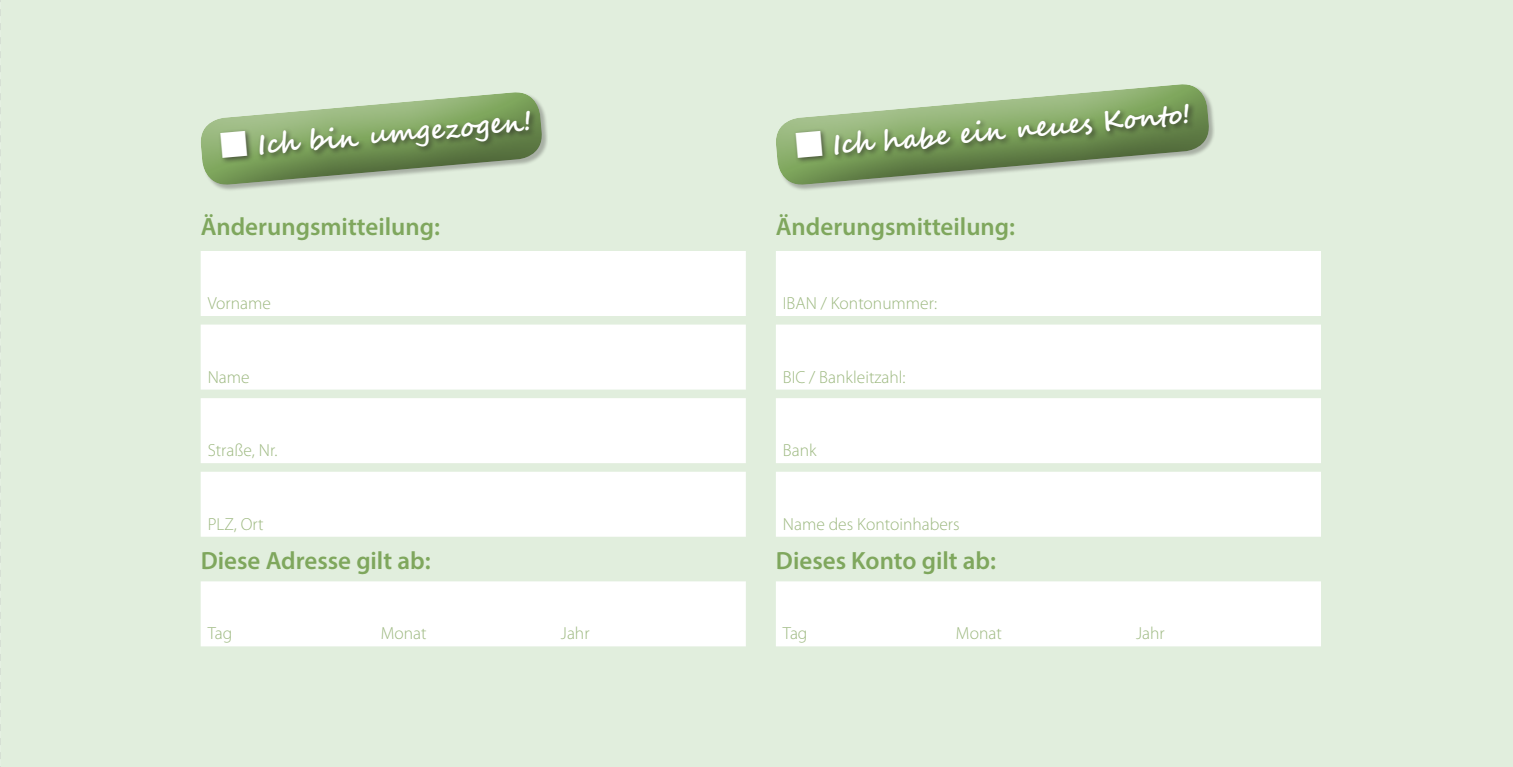
<style>
.page{position:relative;width:1513px;height:767px;background:#fff}
.page>*{position:absolute;margin:0;border:0;box-sizing:border-box;transform-origin:0 0}
.t1{font:700 27.5px "Segoe Script";color:#fff}
.t2{font:600 25px "Myriad Pro";color:#7fa75d}
.t3{font:300 17.5px "Myriad Pro";color:#9cb87f}
</style>
<div class="page">
<div style="left:0;top:0;width:1512px;height:767px;background:#e1eedd"></div>
<div style="left:201px;top:251px;width:544px;height:65px;background:#fff"></div>
<div style="left:201px;top:324px;width:544px;height:65px;background:#fff"></div>
<div style="left:201px;top:398px;width:544px;height:65px;background:#fff"></div>
<div style="left:201px;top:472px;width:544px;height:65px;background:#fff"></div>
<div style="left:201px;top:581px;width:544px;height:65px;background:#fff"></div>
<div style="left:775px;top:251px;width:545px;height:65px;background:#fff"></div>
<div style="left:775px;top:324px;width:545px;height:65px;background:#fff"></div>
<div style="left:775px;top:398px;width:545px;height:65px;background:#fff"></div>
<div style="left:775px;top:472px;width:545px;height:65px;background:#fff"></div>
<div style="left:775px;top:581px;width:545px;height:65px;background:#fff"></div>
<div style="left:201px;top:93px;width:347px;height:98px;background:#231f20;opacity:.3"></div>
<svg style="left:196px;top:87px;width:352px;height:100px;background:#bdcfb1"></svg>
<div style="left:218px;top:109px;width:318px;height:56px;background:#231f20;opacity:.6"></div>
<div style="left:776px;top:85px;width:439px;height:106px;background:#231f20;opacity:.3"></div>
<svg style="left:771px;top:79px;width:439px;height:108px;background:#c1d3b6"></svg>
<div style="left:793px;top:101px;width:402px;height:63px;background:#231f20;opacity:.6"></div>
<h1 class="t1" style="left:219px;top:126px;width:314px;rotate:-5deg">■ Ich bin umgezogen!</h1>
<h1 class="t1" style="left:793px;top:126px;width:398px;rotate:-5deg">■ Ich habe ein neues Konto!</h1>
<h2 class="t2" style="left:201px;top:211px;width:241px">Änderungsmitteilung:</h2>
<h2 class="t2" style="left:775px;top:211px;width:241px">Änderungsmitteilung:</h2>
<p class="t3" style="left:208px;top:292px;width:65px">Vorname</p>
<p class="t3" style="left:783px;top:292px;width:156px">IBAN / Kontonummer:</p>
<p class="t3" style="left:208px;top:366px;width:43px">Name</p>
<p class="t3" style="left:783px;top:366px;width:124px">BIC / Bankleitzahl:</p>
<p class="t3" style="left:208px;top:440px;width:71px">Straße, Nr.</p>
<p class="t3" style="left:783px;top:440px;width:35px">Bank</p>
<p class="t3" style="left:208px;top:513px;width:57px">PLZ, Ort</p>
<h2 class="t2" style="left:201px;top:545px;width:231px">Diese Adresse gilt ab:</h2>
<p class="t3" style="left:783px;top:513px;width:178px">Name des Kontoinhabers</p>
<h2 class="t2" style="left:775px;top:545px;width:222px">Dieses Konto gilt ab:</h2>
<p class="t3" style="left:208px;top:623px;width:26px">Tag</p>
<p class="t3" style="left:381px;top:623px;width:47px">Monat</p>
<p class="t3" style="left:561px;top:623px;width:30px">Jahr</p>
<p class="t3" style="left:783px;top:623px;width:26px">Tag</p>
<p class="t3" style="left:955px;top:623px;width:47px">Monat</p>
<p class="t3" style="left:1135px;top:623px;width:30px">Jahr</p>
</div>
